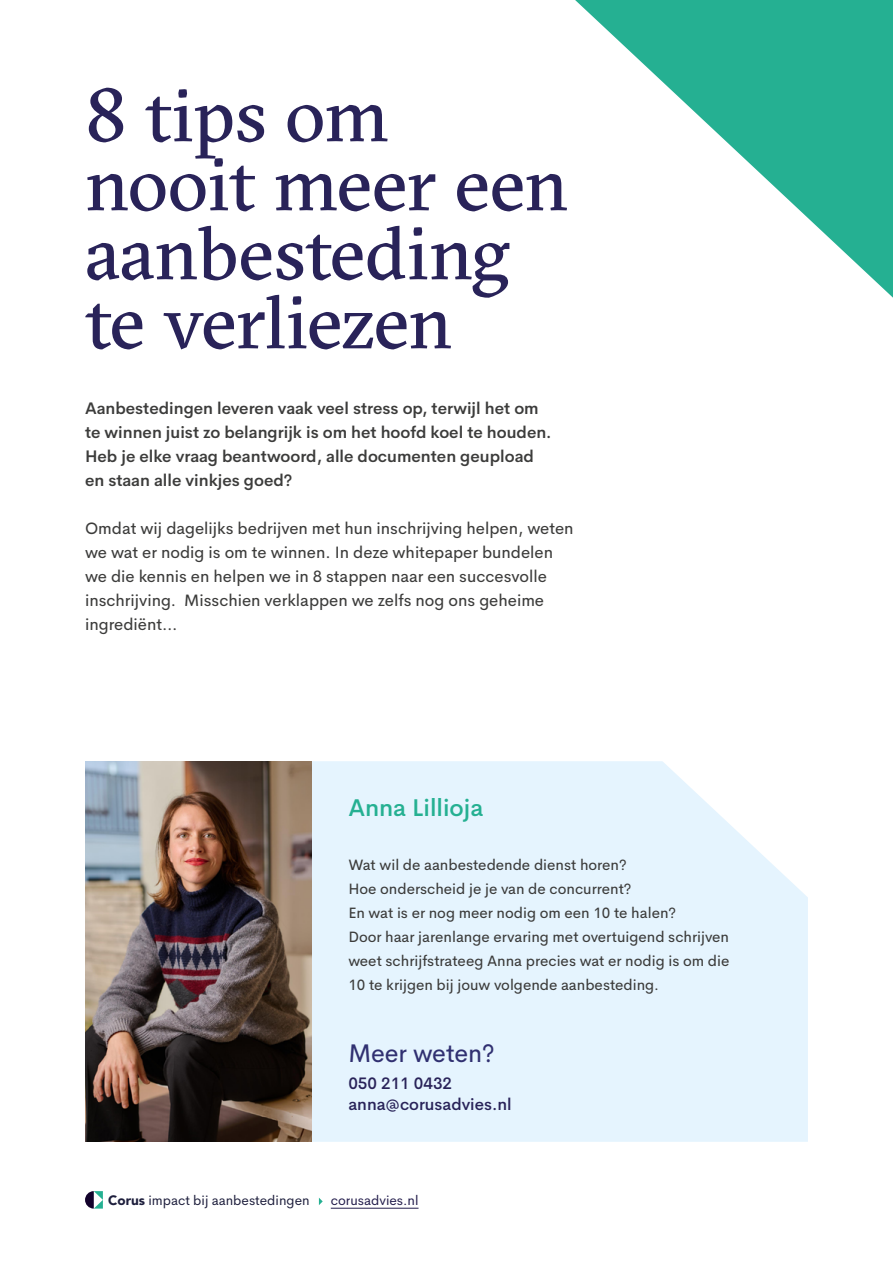
<style>
.page{position:relative;width:893px;height:1263px;background:#fff}
.page>*{position:absolute;margin:0;border:0;box-sizing:border-box;transform-origin:0 0}
.t1{font:75px/69px "GT Sectra";letter-spacing:-.01em;color:#292359}
.t2{font:25.5px "Cerebri Sans Pro";color:#303071}
.t3{font:500 24px "Cerebri Sans Pro";color:#25b092}
.t4{font:16.5px/24px "Cerebri Sans Pro";color:#3c3c3b}
.t5{font:600 16.5px/24px "Cerebri Sans Pro";color:#3c3c3b}
.t6{font:500 16.5px/21px "Cerebri Sans Pro";color:#292359}
.t7{font:15px/24px "Cerebri Sans Pro";color:#3c3c3b}
.t8{font:13.5px "Cerebri Sans Pro";color:#1e1f3d}
.t9{font:13.5px "Cerebri Sans Pro";color:#231d4c}
.s1{font-family:"Avenir LT Std";font-weight:900}
</style>
<div class="page">
<svg style="left:85px;top:1191px;width:18px;height:18px"></svg>
<hr style="left:331px;top:1208px;width:88px;height:1px;background:#231d4c">
<svg style="left:319px;top:1198px;width:4px;height:7px"></svg>
<div style="left:312px;top:761px;width:496px;height:381px;background:#e5f4fe"></div>
<img style="left:85px;top:761px;width:227px;height:381px">
<svg style="left:575px;top:0;width:318px;height:298px"></svg>
<svg style="left:660px;top:761px;width:148px;height:138px"></svg>
<h1 class="t1" style="left:85px;top:82px;width:485px">8 tips om nooit meer een aanbesteding te verliezen</h1>
<p class="t5" style="left:85px;top:395px;width:468px">Aanbestedingen leveren vaak veel stress op, terwijl het om te winnen juist zo belangrijk is om het hoofd koel te houden.<br>Heb je elke vraag beantwoord, alle documenten geupload en staan alle vinkjes goed?</p>
<p class="t4" style="left:85px;top:515px;width:490px">Omdat wij dagelijks bedrijven met hun inschrijving helpen, weten we wat er nodig is om te winnen. In deze whitepaper bundelen we die kennis en helpen we in 8 stappen naar een succesvolle inschrijving. Misschien verklappen we zelfs nog ons geheime ingrediënt…</p>
<h3 class="t3" style="left:348px;top:789px;width:137px">Anna Lillioja</h3>
<p class="t7" style="left:348px;top:852px;width:383px">Wat wil de aanbestedende dienst horen?<br>Hoe onderscheid je je van de concurrent?<br>En wat is er nog meer nodig om een 10 te halen?<br>Door haar jarenlange ervaring met overtuigend schrijven weet schrijfstrateeg Anna precies wat er nodig is om die 10 te krijgen bij jouw volgende aanbesteding.</p>
<h2 class="t2" style="left:348px;top:1033px;width:148px">Meer weten?</h2>
<p class="t6" style="left:348px;top:1071px;width:165px">050 211 0432 anna@corusadvies.nl</p>
<p class="t8" style="left:108px;top:1190px;width:203px"><span class="s1">Corus</span> impact bij aanbestedingen</p>
<p class="t9" style="left:331px;top:1190px;width:89px">corusadvies.nl</p>
</div>
